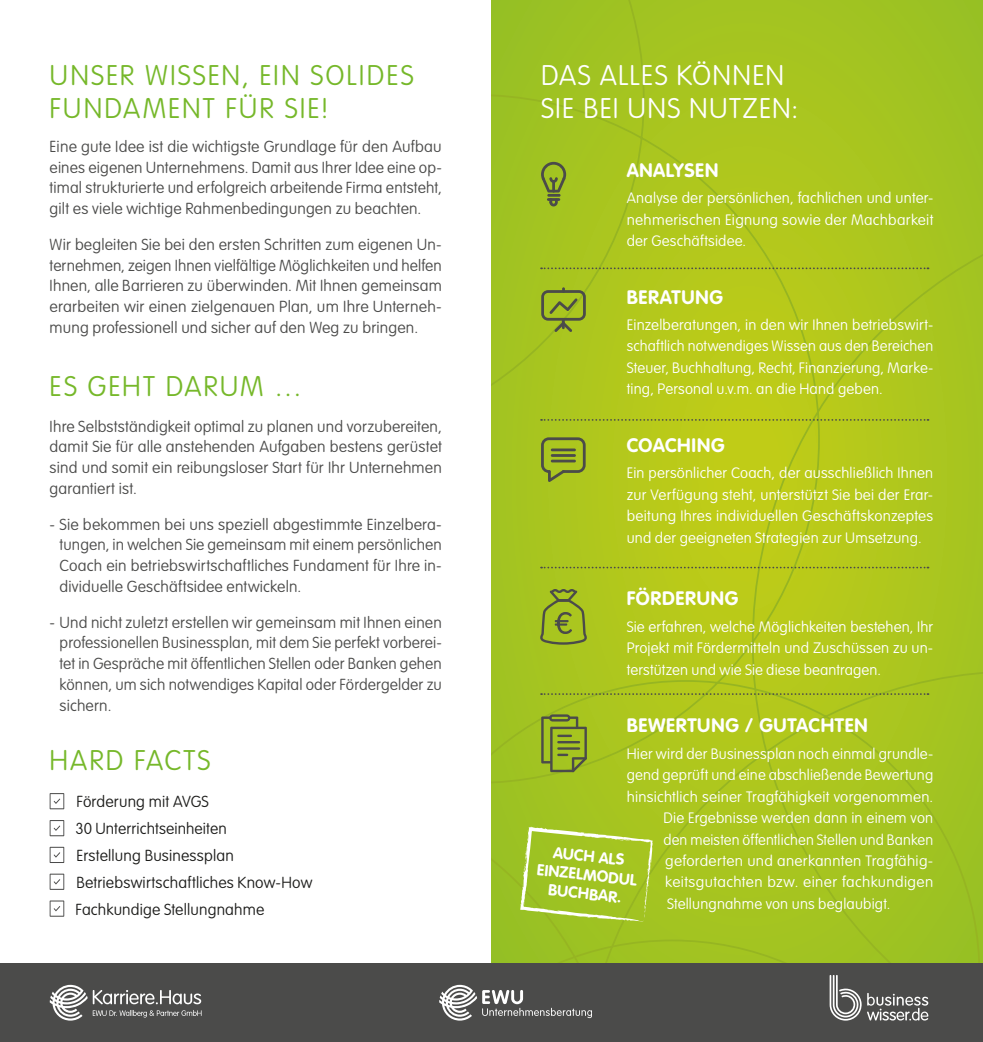
<style>
.page{position:relative;width:983px;height:1042px;background:#fff}
.page>*{position:absolute;margin:0;border:0;box-sizing:border-box;transform-origin:0 0}
.t1{font:100 28px/33.2px "VAG Rounded Std";letter-spacing:.07em;color:#76b82a}
.t2{font:100 28px/33.2px "VAG Rounded Std";letter-spacing:.04em;color:#fff}
.t3{font:700 19.25px "VAG Rounded Std";letter-spacing:.035em;color:#fff}
.t4{font:100 15.75px/20.8px "VAG Rounded Std";letter-spacing:.01em;color:#4b4b4a;text-align:justify}
.t5{font:100 15.75px/26.8px "VAG Rounded Std";letter-spacing:.01em;color:#1d1d1b}
.t6{font:700 15.75px/18.9px "VAG Rounded Std";color:#fff;text-align:center}
.t7{font:100 14.88px/21.3px "VAG Rounded Std";letter-spacing:.015em;color:#fff;text-align:justify}
</style>
<div class="page">
<svg style="left:491px;top:0;width:491px;height:963px;background:#aac51e"></svg>
<div style="left:0;top:963px;width:982px;height:79px;background:#4b4b4a"></div>
<svg style="left:541px;top:437px;width:44px;height:45px;background:#94a829"></svg>
<hr style="left:550px;top:460px;width:25px;height:2px;background:#4b4b4a">
<hr style="left:550px;top:454px;width:25px;height:3px;background:#4b4b4a">
<hr style="left:550px;top:448px;width:25px;height:3px;background:#4b4b4a">
<svg style="left:541px;top:162px;width:25px;height:44px"></svg>
<svg style="left:541px;top:287px;width:44px;height:45px;background:#8ea32a"></svg>
<svg style="left:541px;top:267px;width:387px;height:2px"></svg>
<svg style="left:541px;top:419px;width:387px;height:2px"></svg>
<svg style="left:541px;top:567px;width:387px;height:1px"></svg>
<svg style="left:541px;top:693px;width:387px;height:2px"></svg>
<svg style="left:541px;top:714px;width:45px;height:58px;background:#889d2d"></svg>
<svg style="left:538px;top:589px;width:50px;height:56px;background:#94aa28"></svg>
<svg style="left:520px;top:826px;width:132px;height:95px;background:#a7c733"></svg>
<svg style="left:50px;top:793px;width:14px;height:16px"></svg>
<svg style="left:50px;top:820px;width:14px;height:16px"></svg>
<svg style="left:50px;top:847px;width:14px;height:16px"></svg>
<svg style="left:50px;top:873px;width:14px;height:17px"></svg>
<svg style="left:50px;top:900px;width:14px;height:16px"></svg>
<svg style="left:829px;top:975px;width:99px;height:45px"></svg>
<svg style="left:50px;top:985px;width:151px;height:35px"></svg>
<svg style="left:439px;top:985px;width:153px;height:35px"></svg>
<h1 class="t1" style="left:50px;top:59px;width:365px">UNSER WISSEN, EIN SOLIDES<br>FUNDAMENT FÜR SIE!</h1>
<p class="t4" style="left:50px;top:136px;width:393px">Eine gute Idee ist die wichtigste Grundlage für den Aufbau eines eigenen Unternehmens. Damit aus Ihrer Idee eine op&shy;timal strukturierte und erfolgreich arbeitende Firma entsteht, gilt es viele wichtige Rahmenbedingungen zu beachten.</p>
<p class="t4" style="left:50px;top:234px;width:393px">Wir begleiten Sie bei den ersten Schritten zum eigenen Un&shy;ternehmen, zeigen Ihnen vielfältige Möglichkeiten und helfen Ihnen, alle Barrieren zu überwinden. Mit Ihnen gemeinsam erarbeiten wir einen zielgenauen Plan, um Ihre Unterneh&shy;mung professionell und sicher auf den Weg zu bringen.</p>
<h1 class="t1" style="left:50px;top:371px;width:254px">ES GEHT DARUM …</h1>
<p class="t4" style="left:50px;top:416px;width:393px">Ihre Selbstständigkeit optimal zu planen und vorzubereiten, damit Sie für alle anstehenden Aufgaben bestens gerüstet sind und somit ein reibungsloser Start für Ihr Unternehmen garantiert ist.</p>
<p class="t4" style="left:60px;top:514px;width:383px;text-indent:-10px">- Sie bekommen bei uns speziell abgestimmte Einzelbera&shy;tungen, in welchen Sie gemeinsam mit einem persönlichen Coach ein betriebswirtschaftliches Fundament für Ihre in&shy;dividuelle Geschäftsidee entwickeln.</p>
<p class="t4" style="left:60px;top:612px;width:383px;text-indent:-10px">- Und nicht zuletzt erstellen wir gemeinsam mit Ihnen einen professionellen Businessplan, mit dem Sie perfekt vorberei&shy;tet in Gespräche mit öffentlichen Stellen oder Banken gehen können, um sich notwendiges Kapital oder Fördergelder zu sichern.</p>
<h1 class="t1" style="left:50px;top:744px;width:162px">HARD FACTS</h1>
<p class="t5" style="left:75px;top:789px;width:153px">Förderung mit AVGS<br>30 Unterrichtseinheiten</p>
<p class="t5" style="left:76px;top:842px;width:159px">Erstellung Businessplan</p>
<p class="t5" style="left:75px;top:869px;width:238px">Betriebswirtschaftliches Know-How<br>Fachkundige Stellungnahme</p>
<h1 class="t2" style="left:541px;top:59px;width:258px">DAS ALLES KÖNNEN<br>SIE BEI UNS NUTZEN:</h1>
<p class="t3" style="left:626px;top:159px;width:93px">ANALYSEN</p>
<p class="t7" style="left:626px;top:188px;width:308px">Analyse der persönlichen, fachlichen und unter&shy;nehmerischen Eignung sowie der Machbarkeit der Geschäftsidee.</p>
<p class="t3" style="left:626px;top:286px;width:98px">BERATUNG</p>
<p class="t7" style="left:626px;top:315px;width:308px">Einzelberatungen, in den wir Ihnen betriebswirt&shy;schaftlich notwendiges Wissen aus den Bereichen Steuer, Buchhaltung, Recht, Finanzierung, Marke&shy;ting, Personal u.v.m. an die Hand geben.</p>
<p class="t3" style="left:626px;top:434px;width:99px">COACHING</p>
<p class="t7" style="left:626px;top:463px;width:308px">Ein persönlicher Coach, der ausschließlich Ihnen zur Verfügung steht, unterstützt Sie bei der Erar&shy;beitung Ihres individuellen Geschäftskonzeptes und der geeigneten Strategien zur Umsetzung.</p>
<p class="t3" style="left:626px;top:587px;width:113px">FÖRDERUNG</p>
<p class="t7" style="left:626px;top:616px;width:308px">Sie erfahren, welche Möglichkeiten bestehen, Ihr Projekt mit Fördermitteln und Zuschüssen zu un&shy;terstützen und wie Sie diese beantragen.</p>
<p class="t3" style="left:626px;top:714px;width:242px">BEWERTUNG / GUTACHTEN</p>
<p class="t7" style="left:626px;top:743px;width:308px">Hier wird der Businessplan noch einmal grundle-</p>
<p class="t7" style="left:626px;top:765px;width:308px">gend geprüft und eine abschließende Bewertung</p>
<p class="t7" style="left:626px;top:786px;width:308px">hinsichtlich seiner Tragfähigkeit vorgenommen.</p>
<p class="t7" style="left:663px;top:807px;width:271px">Die Ergebnisse werden dann in einem von</p>
<p class="t7" style="left:663px;top:829px;width:271px">den meisten öffentlichen Stellen und Banken</p>
<p class="t7" style="left:665px;top:850px;width:269px">geforderten und anerkannten Tragfähig-</p>
<p class="t7" style="left:665px;top:872px;width:269px">keitsgutachten bzw. einer fachkundigen</p>
<p class="t7" style="left:667px;top:893px;width:225px">Stellungnahme von uns beglaubigt.</p>
<p class="t6" style="left:540px;top:842px;width:101px;rotate:6deg">AUCH ALS<br>EINZELMODUL<br>BUCHBAR.</p>
</div>
